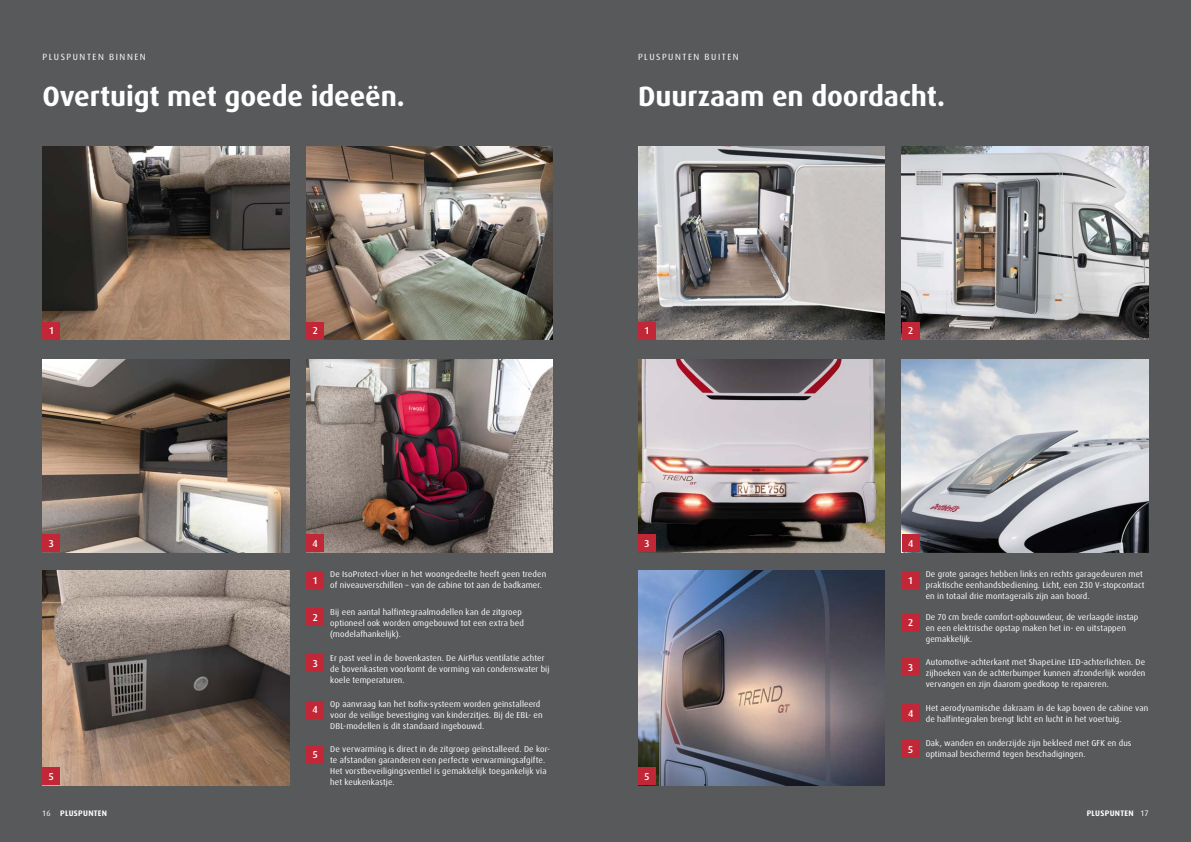
<style>
.page{position:relative;width:1191px;height:842px;background:#58595b}
.page>*{position:absolute;margin:0;border:0;box-sizing:border-box;transform-origin:0 0}
.t1{font:700 28px "Dax Pro";letter-spacing:-.005em;color:#fff}
.t2{font:500 10px "Dax Pro";color:#fff}
.t3{font:9px "Dax Pro";letter-spacing:.17em;color:#fff}
.t4{font:8.5px/11px "Dax Pro";letter-spacing:.015em;color:#fff}
.t5{font:700 8px "Dax Pro";letter-spacing:.035em;color:#fff}
.s1{font-weight:400}
</style>
<div class="page">
<img style="left:43px;top:147px;width:246px;height:192px">
<img style="left:638px;top:147px;width:246px;height:192px">
<img style="left:43px;top:359px;width:246px;height:193px">
<img style="left:638px;top:359px;width:246px;height:193px">
<img style="left:43px;top:571px;width:246px;height:214px">
<img style="left:638px;top:571px;width:246px;height:214px">
<img style="left:306px;top:147px;width:247px;height:192px">
<img style="left:901px;top:147px;width:247px;height:192px">
<img style="left:306px;top:359px;width:247px;height:193px">
<img style="left:901px;top:359px;width:247px;height:193px">
<div style="left:306px;top:571px;width:18px;height:18px;background:#c12736"></div>
<div style="left:901px;top:571px;width:18px;height:18px;background:#c12736"></div>
<div style="left:43px;top:322px;width:17px;height:17px;background:#c12736"></div>
<div style="left:638px;top:322px;width:18px;height:17px;background:#c12736"></div>
<div style="left:306px;top:608px;width:18px;height:18px;background:#c12736"></div>
<div style="left:901px;top:614px;width:18px;height:17px;background:#c12736"></div>
<div style="left:306px;top:322px;width:18px;height:17px;background:#c12736"></div>
<div style="left:901px;top:322px;width:18px;height:17px;background:#c12736"></div>
<div style="left:306px;top:654px;width:18px;height:18px;background:#c12736"></div>
<div style="left:901px;top:658px;width:18px;height:18px;background:#c12736"></div>
<div style="left:43px;top:534px;width:17px;height:18px;background:#c12736"></div>
<div style="left:638px;top:534px;width:18px;height:18px;background:#c12736"></div>
<div style="left:306px;top:701px;width:18px;height:17px;background:#c12736"></div>
<div style="left:901px;top:704px;width:18px;height:18px;background:#c12736"></div>
<div style="left:306px;top:534px;width:18px;height:18px;background:#c12736"></div>
<div style="left:901px;top:534px;width:18px;height:18px;background:#c12736"></div>
<div style="left:306px;top:746px;width:18px;height:17px;background:#c12736"></div>
<div style="left:901px;top:740px;width:18px;height:18px;background:#c12736"></div>
<div style="left:43px;top:767px;width:17px;height:18px;background:#c12736"></div>
<div style="left:638px;top:767px;width:18px;height:17px;background:#c12736"></div>
<p class="t3" style="left:43px;top:51px;width:105px">PLUSPUNTEN BINNEN</p>
<p class="t3" style="left:638px;top:51px;width:102px">PLUSPUNTEN BUITEN</p>
<h1 class="t1" style="left:43px;top:78px;width:364px">Overtuigt met goede ideeën.</h1>
<h1 class="t1" style="left:638px;top:78px;width:308px">Duurzaam en doordacht.</h1>
<p class="t2" style="left:313px;top:325px;width:7px">2</p>
<p class="t2" style="left:908px;top:325px;width:7px">2</p>
<p class="t2" style="left:49px;top:325px;width:6px">1</p>
<p class="t2" style="left:645px;top:325px;width:6px">1</p>
<p class="t2" style="left:49px;top:537px;width:6px">3</p>
<p class="t2" style="left:644px;top:537px;width:6px">3</p>
<p class="t2" style="left:312px;top:537px;width:7px">4</p>
<p class="t2" style="left:908px;top:537px;width:7px">4</p>
<p class="t4" style="left:330px;top:569px;width:217px">De IsoProtect-vloer in het woongedeelte heeft geen treden of niveauverschillen – van de cabine tot aan de badkamer.</p>
<p class="t4" style="left:925px;top:569px;width:220px">De grote garages hebben links en rechts garagedeuren met praktische eenhandsbediening. Licht, een 230 V-stopcontact en in totaal drie montagerails zijn aan boord.</p>
<p class="t4" style="left:330px;top:606px;width:195px">Bij een aantal halfintegraalmodellen kan de zitgroep optioneel ook worden omgebouwd tot een extra bed (modelafhankelijk).</p>
<p class="t4" style="left:925px;top:612px;width:214px">De 70 cm brede comfort-opbouwdeur, de verlaagde instap en een elektrische opstap maken het in- en uitstappen gemakkelijk.</p>
<p class="t4" style="left:330px;top:652px;width:221px">Er past veel in de bovenkasten. De AirPlus ventilatie achter de bovenkasten voorkomt de vorming van condenswater bij koele temperaturen.</p>
<p class="t4" style="left:925px;top:657px;width:221px;text-align:justify">Automotive-achterkant met ShapeLine LED-achterlichten. De zijhoeken van de achterbumper kunnen afzonderlijk worden vervangen en zijn daarom goedkoop te repareren.</p>
<p class="t4" style="left:330px;top:699px;width:214px">Op aanvraag kan het Isofix-systeem worden geïnstalleerd voor de veilige bevestiging van kinderzitjes. Bij de EBL- en<br>DBL-modellen is dit standaard ingebouwd.</p>
<p class="t4" style="left:925px;top:702px;width:224px">Het aerodynamische dakraam in de kap boven de cabine van de halfintegralen brengt licht en lucht in het voertuig.</p>
<p class="t4" style="left:330px;top:744px;width:221px">De verwarming is direct in de zitgroep geïnstalleerd. De kor&shy;te afstanden garanderen een perfecte verwarmingsafgifte.<br>Het vorstbeveiligingsventiel is gemakkelijk toegankelijk via het keukenkastje.</p>
<p class="t4" style="left:925px;top:738px;width:207px">Dak, wanden en onderzijde zijn bekleed met GFK en dus optimaal beschermd tegen beschadigingen.</p>
<p class="t2" style="left:313px;top:574px;width:6px">1</p>
<p class="t2" style="left:908px;top:574px;width:6px">1</p>
<p class="t2" style="left:313px;top:611px;width:7px">2</p>
<p class="t2" style="left:908px;top:616px;width:7px">2</p>
<p class="t2" style="left:313px;top:657px;width:6px">3</p>
<p class="t2" style="left:908px;top:661px;width:6px">3</p>
<p class="t2" style="left:312px;top:703px;width:7px">4</p>
<p class="t2" style="left:908px;top:707px;width:7px">4</p>
<p class="t2" style="left:908px;top:743px;width:6px">5</p>
<p class="t2" style="left:313px;top:748px;width:6px">5</p>
<p class="t2" style="left:49px;top:770px;width:6px">5</p>
<p class="t2" style="left:644px;top:770px;width:6px">5</p>
<p class="t5" style="left:43px;top:808px;width:66px"><span class="s1">16</span> PLUSPUNTEN</p>
<p class="t5" style="left:1086px;top:808px;width:63px">PLUSPUNTEN <span class="s1">17</span></p>
</div>
